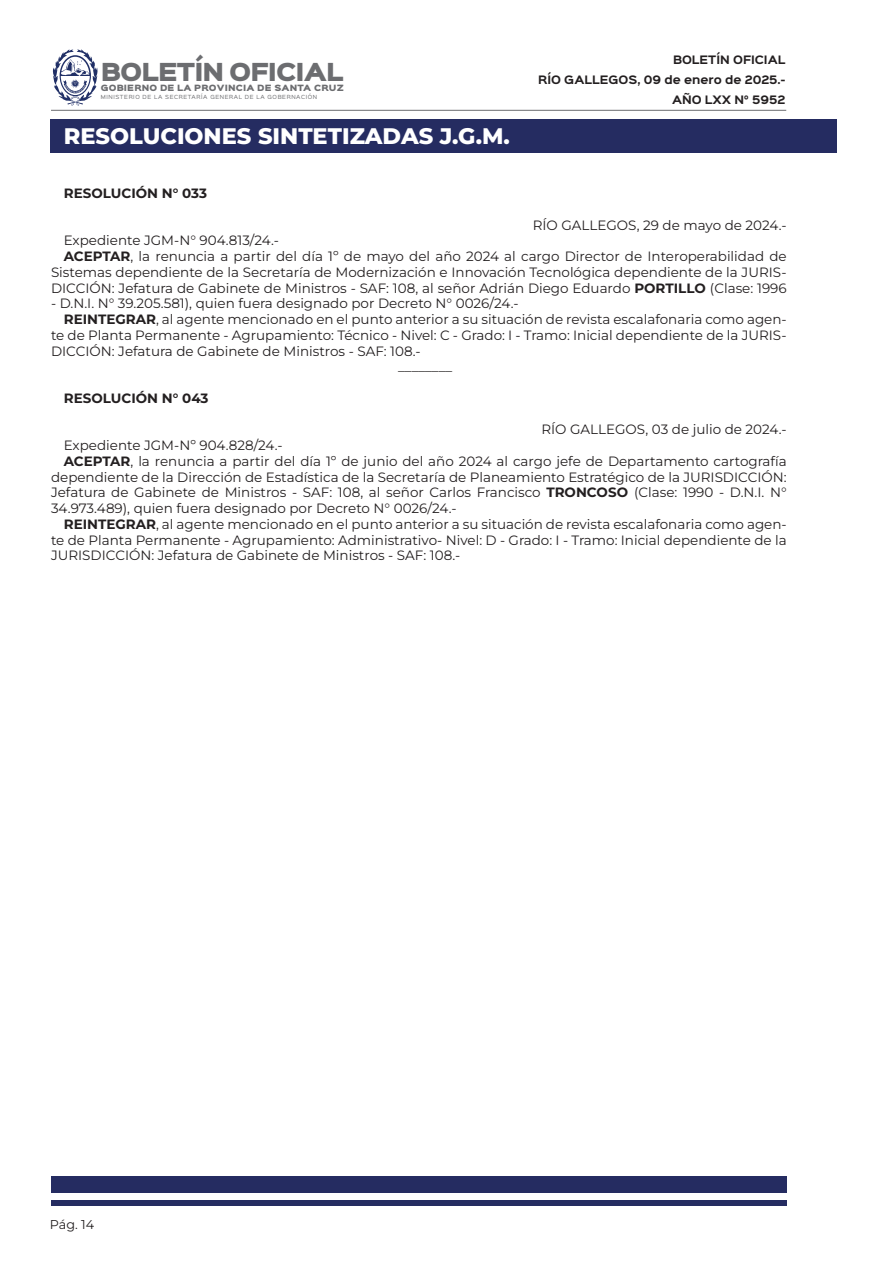
<style>
.page{position:relative;width:893px;height:1263px;background:#fff}
.page>*{position:absolute;margin:0;border:0;box-sizing:border-box;transform-origin:0 0}
.t1{font:800 22.5px "Montserrat";color:#fff}
.t2{font:22.35px "Sinkin Sans 900 X Black";letter-spacing:-.04em;color:#6c6d70}
.t3{font:13.5px/15.8px "Montserrat";color:#231f20;text-align:justify}
.t4{font:700 13.5px "Montserrat";color:#231f20}
.t5{font:12.75px "Montserrat";color:#231f20}
.t6{font:700 10.5px/20px "Sinkin Sans 700";color:#231f20;text-align:right}
.t7{font:7.8px "Sinkin Sans 900 X Black";letter-spacing:.02em;color:#6c6d70}
.t8{font:5.1px "Sinkin Sans 400";letter-spacing:.12em;color:#6c6d70}
.s1{font-weight:700}
</style>
<div class="page">
<svg style="left:53px;top:49px;width:45px;height:57px"></svg>
<hr style="left:51px;top:110px;width:735px;height:1px;background:#6c6d70">
<div style="left:51px;top:1177px;width:736px;height:16px;background:#252c61"></div>
<div style="left:51px;top:1200px;width:736px;height:5px;background:#252c61"></div>
<div style="left:50px;top:119px;width:786px;height:33px;background:#252c61"></div>
<h2 class="t2" style="left:101px;top:61px;width:244px">BOLETÍN OFICIAL</h2>
<p class="t7" style="left:101px;top:84px;width:245px">GOBIERNO DE LA PROVINCIA DE SANTA CRUZ</p>
<p class="t8" style="left:101px;top:93px;width:218px">MINISTERIO DE LA SECRETARÍA GENERAL DE LA GOBERNACIÓN</p>
<p class="t1" style="left:64px;top:121px;width:448px">RESOLUCIONES SINTETIZADAS J.G.M.</p>
<p class="t4" style="left:64px;top:184px;width:145px">RESOLUCIÓN N° 033</p>
<p class="t6" style="left:538px;top:50px;width:249px">BOLETÍN OFICIAL<br>RÍO GALLEGOS, 09 de enero de 2025.-<br>AÑO LXX N° 5952</p>
<p class="t3" style="left:533px;top:217px;width:255px">RÍO GALLEGOS, 29 de mayo de 2024.-</p>
<p class="t3" style="left:64px;top:232px;width:217px">Expediente JGM-N° 904.813/24.-</p>
<p class="t3" style="left:51px;top:248px;width:737px;text-indent:13px"><span class="s1">ACEPTAR</span>, la renuncia a partir del día 1º de mayo del año 2024 al cargo Director de Interoperabilidad de Sistemas dependiente de la Secretaría de Modernización e Innovación Tecnológica dependiente de la JURIS-DICCIÓN: Jefatura de Gabinete de Ministros - SAF: 108, al señor Adrián Diego Eduardo <span class="s1">PORTILLO</span> (Clase: 1996</p>
<p class="t3" style="left:51px;top:295px;width:469px">- D.N.I. N° 39.205.581), quien fuera designado por Decreto N° 0026/24.-</p>
<p class="t3" style="left:51px;top:311px;width:737px;text-indent:13px"><span class="s1">REINTEGRAR</span>, al agente mencionado en el punto anterior a su situación de revista escalafonaria como agen&shy;te de Planta Permanente - Agrupamiento: Técnico - Nivel: C - Grado: I - Tramo: Inicial dependiente de la JURIS-DICCIÓN: Jefatura de Gabinete de Ministros - SAF: 108.-</p>
<p class="t3" style="left:398px;top:358px;width:55px">________</p>
<p class="t4" style="left:64px;top:388px;width:146px">RESOLUCIÓN N° 043</p>
<p class="t3" style="left:541px;top:421px;width:247px">RÍO GALLEGOS, 03 de julio de 2024.-</p>
<p class="t3" style="left:64px;top:437px;width:220px">Expediente JGM-Nº 904.828/24.-</p>
<p class="t3" style="left:51px;top:453px;width:737px;text-indent:13px"><span class="s1">ACEPTAR</span>, la renuncia a partir del día 1º de junio del año 2024 al cargo jefe de Departamento cartografía dependiente de la Dirección de Estadística de la Secretaría de Planeamiento Estratégico de la JURISDICCIÓN:<br>Jefatura de Gabinete de Ministros - SAF: 108, al señor Carlos Francisco <span class="s1">TRONCOSO</span> (Clase: 1990 - D.N.I. N° 34.973.489), quien fuera designado por Decreto N° 0026/24.-</p>
<p class="t3" style="left:51px;top:516px;width:737px;text-indent:13px"><span class="s1">REINTEGRAR</span>, al agente mencionado en el punto anterior a su situación de revista escalafonaria como agen&shy;te de Planta Permanente - Agrupamiento: Administrativo- Nivel: D - Grado: I - Tramo: Inicial dependiente de la JURISDICCIÓN: Jefatura de Gabinete de Ministros - SAF: 108.-</p>
<p class="t5" style="left:50px;top:1215px;width:46px">Pág. 14</p>
</div>
